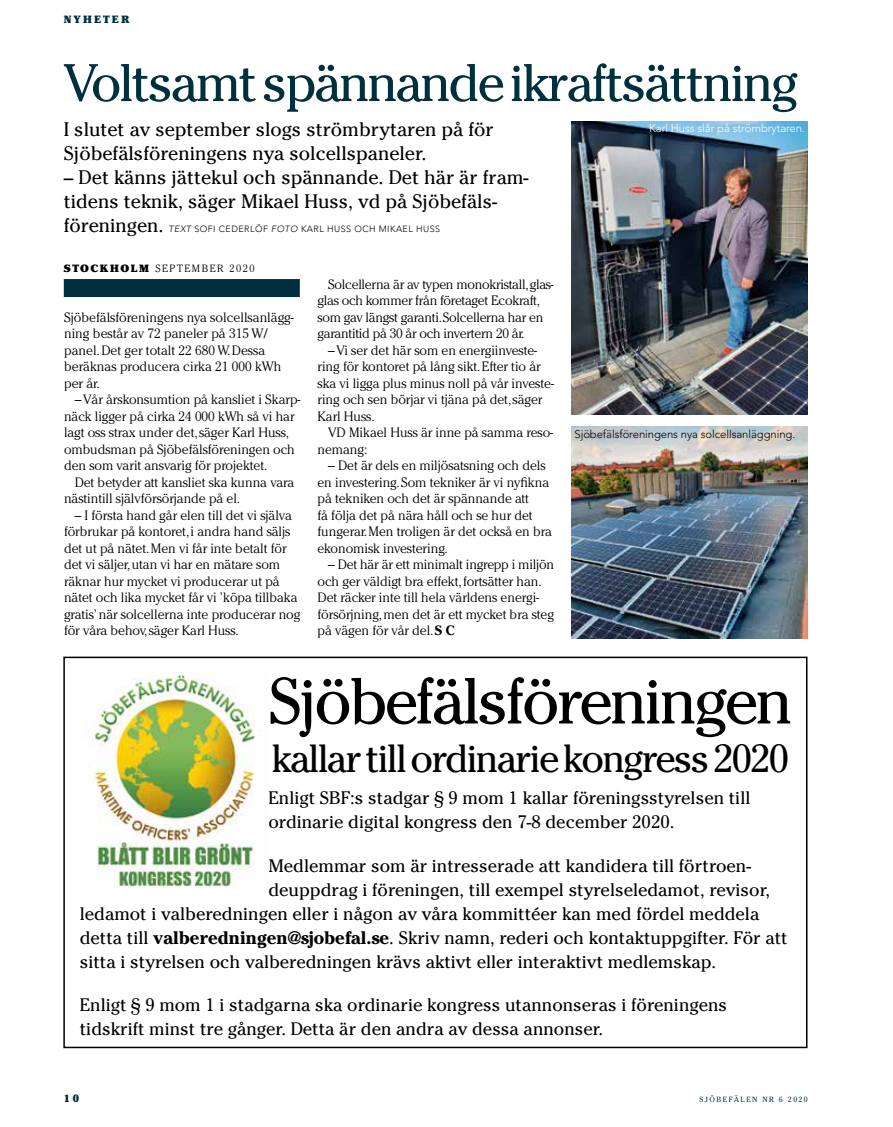
<style>
.page{position:relative;width:893px;height:1127px;background:#fff}
.page>*{position:absolute;margin:0;border:0;box-sizing:border-box;transform-origin:0 0}
.t1{font:64.5px "Cheltenham";letter-spacing:-.045em;color:#000}
.t2{font:52.5px "Cheltenham";letter-spacing:-.045em;color:#00303e}
.t3{font:39px "Cheltenham";letter-spacing:-.045em;color:#000}
.t4{font:19.5px/24px "Cheltenham";color:#000}
.t5{font:18px/24px "Cheltenham";color:#000}
.t6{font:300 13.5px/16.5px "Cheltenham";letter-spacing:-.005em;color:#000}
.t7{font:300 11.25px "Avenir";letter-spacing:-.005em;color:#000}
.t8{font:300 11.25px "Avenir";letter-spacing:-.005em;color:#fff}
.t9{font:300 10.5px "Cheltenham";letter-spacing:.15em;color:#000}
.t10{font:900 10.5px "Cheltenham";letter-spacing:.2em;color:#00303e}
.t11{font:300 9px "Avenir";letter-spacing:.05em;color:#000}
.t12{font:7.5px "Cheltenham";letter-spacing:.2em;color:#00303e}
.s1{font-family:"Cheltenham";font-weight:400;font-size:19.5px}
.s2{font-style:italic}
.s3{font-weight:900}
.s4{font-weight:700}
</style>
<div class="page">
<div style="left:63px;top:657px;width:744px;height:391px;border:2px solid #000"></div>
<img style="left:89px;top:672px;width:167px;height:214px">
<div style="left:64px;top:279px;width:236px;height:18px;background:#00303e"></div>
<img style="left:571px;top:121px;width:237px;height:294px">
<img style="left:571px;top:426px;width:237px;height:213px">
<p class="t10" style="left:64px;top:13px;width:67px">NYHETER</p>
<h2 class="t2" style="left:64px;top:52px;width:736px">Voltsamt spännande ikraftsättning</h2>
<h3 class="t4" style="left:64px;top:117px;width:431px">I slutet av september slogs strömbrytaren på för<br>Sjöbefälsföreningens nya solcellspaneler.</h3>
<h3 class="t4" style="left:64px;top:165px;width:466px">– Det känns jättekul och spännande. Det här är fram&shy;tidens teknik, säger Mikael Huss, vd på Sjöbefäls-</h3>
<p class="t11" style="left:64px;top:224px;width:378px"><span class="s1">föreningen.</span> <span class="s2">TEXT</span> SOFI CEDERLÖF <span class="s2">FOTO</span> KARL HUSS OCH MIKAEL HUSS</p>
<p class="t8" style="left:649px;top:122px;width:157px">Karl Huss slår på strömbrytaren.</p>
<p class="t9" style="left:64px;top:262px;width:192px"><span class="s3">STOCKHOLM</span> SEPTEMBER 2020</p>
<p class="t6" style="left:64px;top:309px;width:231px">Sjöbefälsföreningens nya solcellsanlägg&shy;ning består av 72 paneler på 315 W/ panel. Det ger totalt 22 680 W. Dessa beräknas producera cirka 21 000 kWh per år.</p>
<p class="t6" style="left:64px;top:391px;width:238px;text-indent:11px">–Vår årskonsumtion på kansliet i Skarp&shy;näck ligger på cirka 24 000 kWh så vi har lagt oss strax under det, säger Karl Huss, ombudsman på Sjöbefälsföreningen och den som varit ansvarig för projektet.</p>
<p class="t6" style="left:64px;top:474px;width:232px;text-indent:11px">Det betyder att kansliet ska kunna vara nästintill självförsörjande på el.</p>
<p class="t6" style="left:64px;top:507px;width:238px;text-indent:11px">– I första hand går elen till det vi själva förbrukar på kontoret, i andra hand säljs det ut på nätet. Men vi får inte betalt för det vi säljer, utan vi har en mätare som räknar hur mycket vi producerar ut på nätet och lika mycket får vi ’köpa tillbaka gratis’ när solcellerna inte producerar nog för våra behov, säger Karl Huss.</p>
<p class="t6" style="left:317px;top:276px;width:238px;text-indent:11px">Solcellerna är av typen monokristall, glas&shy;glas och kommer från företaget Ecokraft, som gav längst garanti. Solcellerna har en garantitid på 30 år och invertern 20 år.</p>
<p class="t6" style="left:317px;top:342px;width:238px;text-indent:11px">–Vi ser det här som en energiinveste&shy;ring för kontoret på lång sikt. Efter tio år ska vi ligga plus minus noll på vår investe&shy;ring och sen börjar vi tjäna på det, säger Karl Huss.</p>
<p class="t6" style="left:317px;top:424px;width:237px;text-indent:11px">VD Mikael Huss är inne på samma reso&shy;nemang:</p>
<p class="t6" style="left:317px;top:457px;width:236px;text-indent:11px">– Det är dels en miljösatsning och dels en investering. Som tekniker är vi nyfikna på tekniken och det är spännande att<br>få följa det på nära håll och se hur det fungerar. Men troligen är det också en bra ekonomisk investering.</p>
<p class="t6" style="left:317px;top:556px;width:238px;text-indent:11px">– Det här är ett minimalt ingrepp i miljön och ger väldigt bra effekt, fortsätter han.<br>Det räcker inte till hela världens energi&shy;försörjning, men det är ett mycket bra steg på vägen för vår del. <span class="s4">S C</span></p>
<p class="t7" style="left:574px;top:427px;width:222px">Sjöbefälsföreningens nya solcellsanläggning.</p>
<h1 class="t1" style="left:268px;top:663px;width:526px">Sjöbefälsföreningen</h1>
<h3 class="t3" style="left:272px;top:735px;width:519px">kallar till ordinarie kongress 2020</h3>
<h3 class="t5" style="left:268px;top:786px;width:483px">Enligt SBF:s stadgar § 9 mom 1 kallar föreningsstyrelsen till ordinarie digital kongress den 7-8 december 2020.</h3>
<h3 class="t5" style="left:268px;top:854px;width:484px">Medlemmar som är intresserade att kandidera till förtroen-</h3>
<h3 class="t5" style="left:268px;top:877px;width:503px">deuppdrag i föreningen, till exempel styrelseledamot, revisor,</h3>
<h3 class="t5" style="left:80px;top:901px;width:681px">ledamot i valberedningen eller i någon av våra kommittéer kan med fördel meddela</h3>
<h3 class="t5" style="left:80px;top:925px;width:709px">detta till <span class="s4">valberedningen@sjobefal.se</span>. Skriv namn, rederi och kontaktuppgifter. För att</h3>
<h3 class="t5" style="left:80px;top:949px;width:638px">sitta i styrelsen och valberedningen krävs aktivt eller interaktivt medlemskap.</h3>
<h3 class="t5" style="left:80px;top:993px;width:649px">Enligt § 9 mom 1 i stadgarna ska ordinarie kongress utannonseras i föreningens tidskrift minst tre gånger. Detta är den andra av dessa annonser.</h3>
<p class="t10" style="left:64px;top:1091px;width:17px">1 0</p>
<p class="t12" style="left:699px;top:1094px;width:110px">SJÖBEFÄLEN NR 6 2020</p>
</div>
